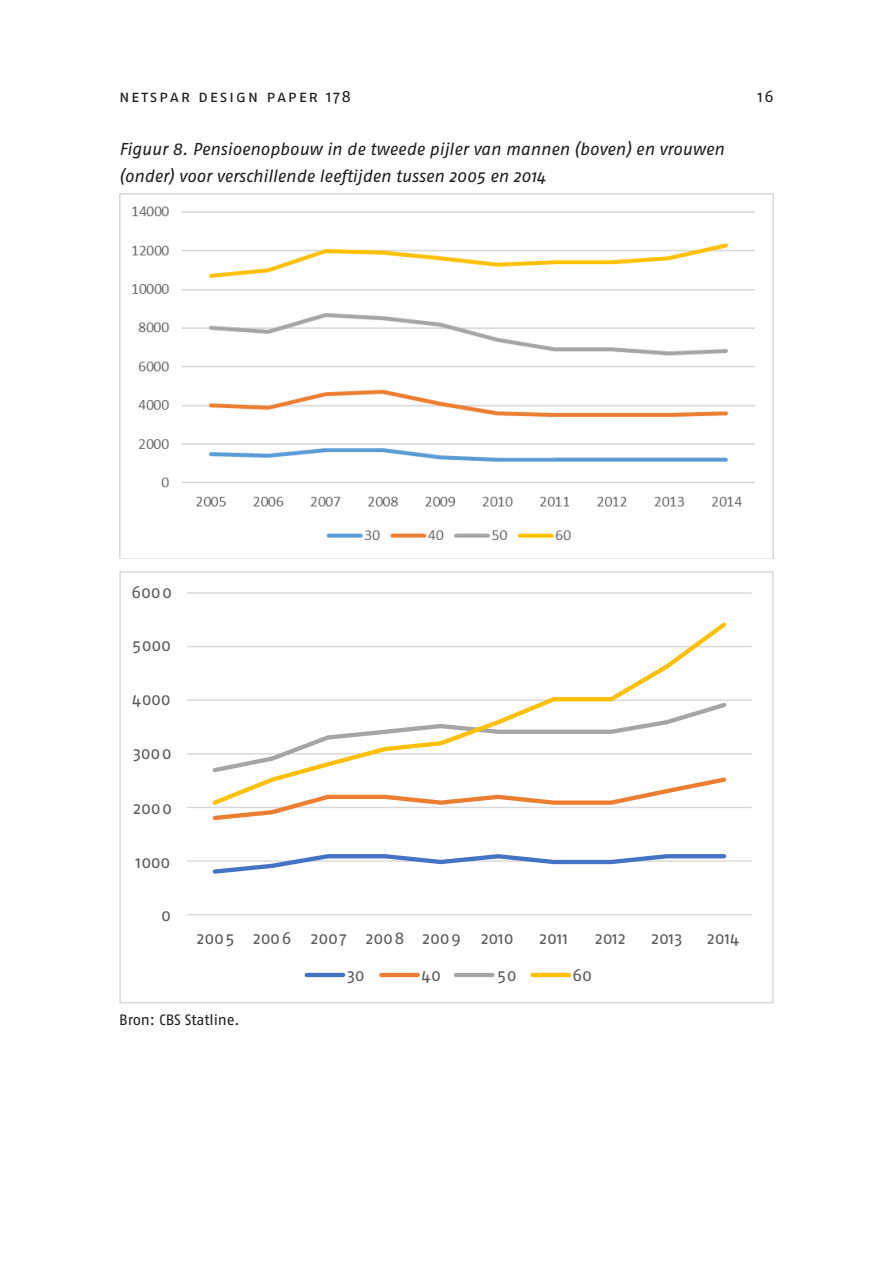
<style>
.page{position:relative;width:893px;height:1263px;background:#fff}
.page>*{position:absolute;margin:0;border:0;box-sizing:border-box;transform-origin:0 0}
.t1{font:italic 17.25px/27px "Fago Pro";letter-spacing:-.005em;color:#1d1d1b}
.t2{font:17.25px "Fago Pro";letter-spacing:-.005em;color:#595959}
.t3{font:16.5px "Fago Pro";letter-spacing:.1em;color:#1d1d1b}
.t4{font:15px "Fago Pro";letter-spacing:-.01em;color:#1d1d1b}
</style>
<div class="page">
<img style="left:119px;top:194px;width:655px;height:365px">
<hr style="left:187px;top:860px;width:565px;height:2px;background:#d9d9d9">
<hr style="left:187px;top:807px;width:565px;height:1px;background:#d9d9d9">
<hr style="left:187px;top:753px;width:565px;height:1px;background:#d9d9d9">
<hr style="left:187px;top:699px;width:565px;height:2px;background:#d9d9d9">
<hr style="left:187px;top:646px;width:565px;height:1px;background:#d9d9d9">
<hr style="left:187px;top:592px;width:565px;height:2px;background:#d9d9d9">
<hr style="left:187px;top:914px;width:565px;height:1px;background:#d9d9d9">
<svg style="left:210px;top:854px;width:518px;height:20px"></svg>
<svg style="left:212px;top:808px;width:84px;height:13px"></svg>
<svg style="left:209px;top:622px;width:521px;height:186px"></svg>
<hr style="left:307px;top:973px;width:36px;height:4px;background:#4472c4">
<hr style="left:381px;top:973px;width:37px;height:4px;background:#ed7d31">
<hr style="left:456px;top:973px;width:36px;height:4px;background:#a5a5a5">
<hr style="left:533px;top:973px;width:36px;height:4px;background:#ffc000">
<p class="t3" style="left:119px;top:87px;width:233px">netspar design paper 178</p>
<p class="t3" style="left:758px;top:87px;width:18px">16</p>
<p class="t1" style="left:119px;top:135px;width:607px">Figuur 8. Pensioenopbouw in de tweede pijler van mannen (boven) en vrouwen (onder) voor verschillende leeftijden tussen 2005 en 2014</p>
<p class="t2" style="left:132px;top:581px;width:42px">6000</p>
<p class="t2" style="left:132px;top:635px;width:40px">5000</p>
<p class="t2" style="left:132px;top:689px;width:40px">4000</p>
<p class="t2" style="left:133px;top:742px;width:40px">3000</p>
<p class="t2" style="left:134px;top:798px;width:40px">2000</p>
<p class="t2" style="left:136px;top:851px;width:36px">1000</p>
<p class="t2" style="left:161px;top:905px;width:11px">0</p>
<p class="t2" style="left:197px;top:928px;width:318px">2005 2006 2007 2008 2009 2010</p>
<p class="t2" style="left:540px;top:928px;width:30px">2011</p>
<p class="t2" style="left:595px;top:928px;width:32px">2012</p>
<p class="t2" style="left:651px;top:928px;width:33px">2013</p>
<p class="t2" style="left:707px;top:928px;width:34px">2014</p>
<p class="t2" style="left:347px;top:964px;width:19px">30</p>
<p class="t2" style="left:422px;top:964px;width:21px">40</p>
<p class="t2" style="left:497px;top:964px;width:21px">50</p>
<p class="t2" style="left:572px;top:964px;width:21px">60</p>
<p class="t4" style="left:119px;top:1010px;width:122px">Bron: CBS Statline.</p>
</div>
